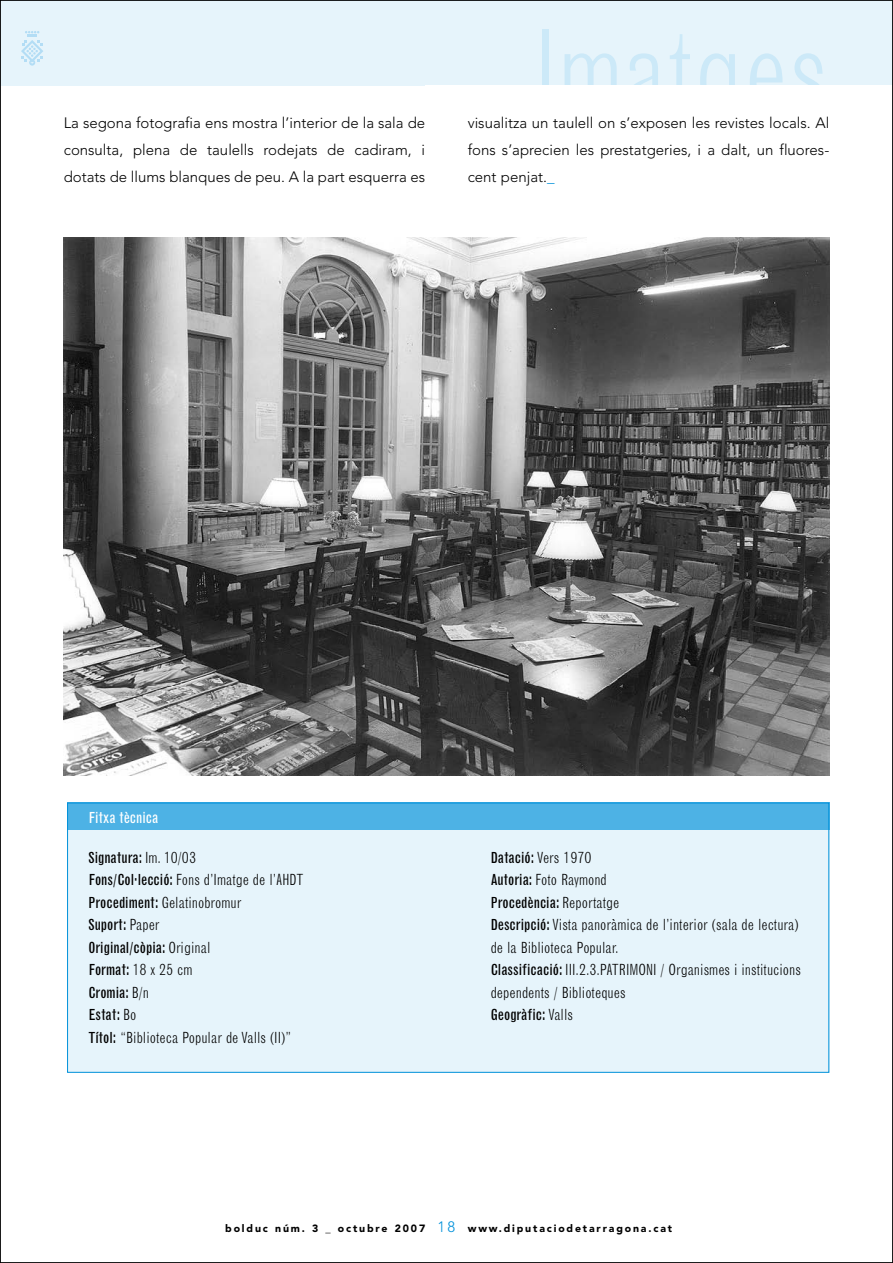
<style>
.page{position:relative;width:893px;height:1263px;background:#fff}
.page>*{position:absolute;margin:0;border:0;box-sizing:border-box;transform-origin:0 0}
.t1{font:300 condensed 108px "Grotesque MT Std";color:#cce9f8}
.t2{font:300 condensed 15px/22.5px "Grotesque MT Std";color:#000}
.t3{font:300 15px/27px "Avenir";color:#000;text-align:justify}
.t4{font:condensed 15px "Grotesque MT Std";color:#fff}
.t5{font:900 10.5px "Avenir";letter-spacing:.175em;color:#000}
.s1{color:#0091da}
.s2{font-weight:400}
.s3{font-weight:300;font-size:15px;color:#0091da}
</style>
<div class="page">
<div style="left:0;top:0;width:893px;height:85px;background:#e6f4fb"></div>
<svg style="left:21px;top:31px;width:22px;height:35px"></svg>
<hr style="left:892px;top:0;width:1px;height:1263px;background:#000">
<hr style="left:0;top:1262px;width:893px;height:1px;background:#000">
<hr style="left:0;top:0;width:893px;height:1px;background:#000">
<img style="left:64px;top:238px;width:765px;height:538px">
<div style="left:67px;top:803px;width:762px;height:270px;background:#e6f4fb"></div>
<div style="left:67px;top:803px;width:762px;height:27px;background:#4db2e5"></div>
<hr style="left:0;top:0;width:1px;height:1263px;background:#000">
<h1 class="t1" style="left:533px;top:30px;width:297px">Imatges</h1>
<p class="t3" style="left:64px;top:110px;width:363px">La segona fotografia ens mostra l’interior de la sala de consulta, plena de taulells rodejats de cadiram, i dotats de llums blanques de peu. A la part esquerra es</p>
<p class="t3" style="left:468px;top:110px;width:363px">visualitza un taulell on s’exposen les revistes locals. Al fons s’aprecien les prestatgeries, i a dalt, un fluores&shy;cent penjat.<span class="s1">_</span></p>
<p class="t4" style="left:88px;top:812px;width:71px">Fitxa tècnica</p>
<p class="t2" style="left:88px;top:847px;width:217px"><span class="s2">Signatura:</span> Im. 10/03<br><span class="s2">Fons/Col·lecció:</span> Fons d’Imatge de l’AHDT<br><span class="s2">Procediment:</span> Gelatinobromur<br><span class="s2">Suport:</span> Paper<br><span class="s2">Original/còpia:</span> Original<br><span class="s2">Format:</span> 18 x 25 cm<br><span class="s2">Cromia:</span> B/n<br><span class="s2">Estat:</span> Bo<br><span class="s2">Títol:</span> “Biblioteca Popular de Valls (II)”</p>
<p class="t2" style="left:491px;top:847px;width:312px"><span class="s2">Datació:</span> Vers 1970<br><span class="s2">Autoria:</span> Foto Raymond<br><span class="s2">Procedència:</span> Reportatge<br><span class="s2">Descripció:</span> Vista panoràmica de l’interior (sala de lectura) de la Biblioteca Popular.<br><span class="s2">Classificació:</span> III.2.3.PATRIMONI / Organismes i institucions dependents / Biblioteques<br><span class="s2">Geogràfic:</span> Valls</p>
<p class="t5" style="left:225px;top:1224px;width:448px">bolduc núm. 3 _ octubre 2007 <span class="s3">18</span> www.diputaciodetarragona.cat</p>
</div>
